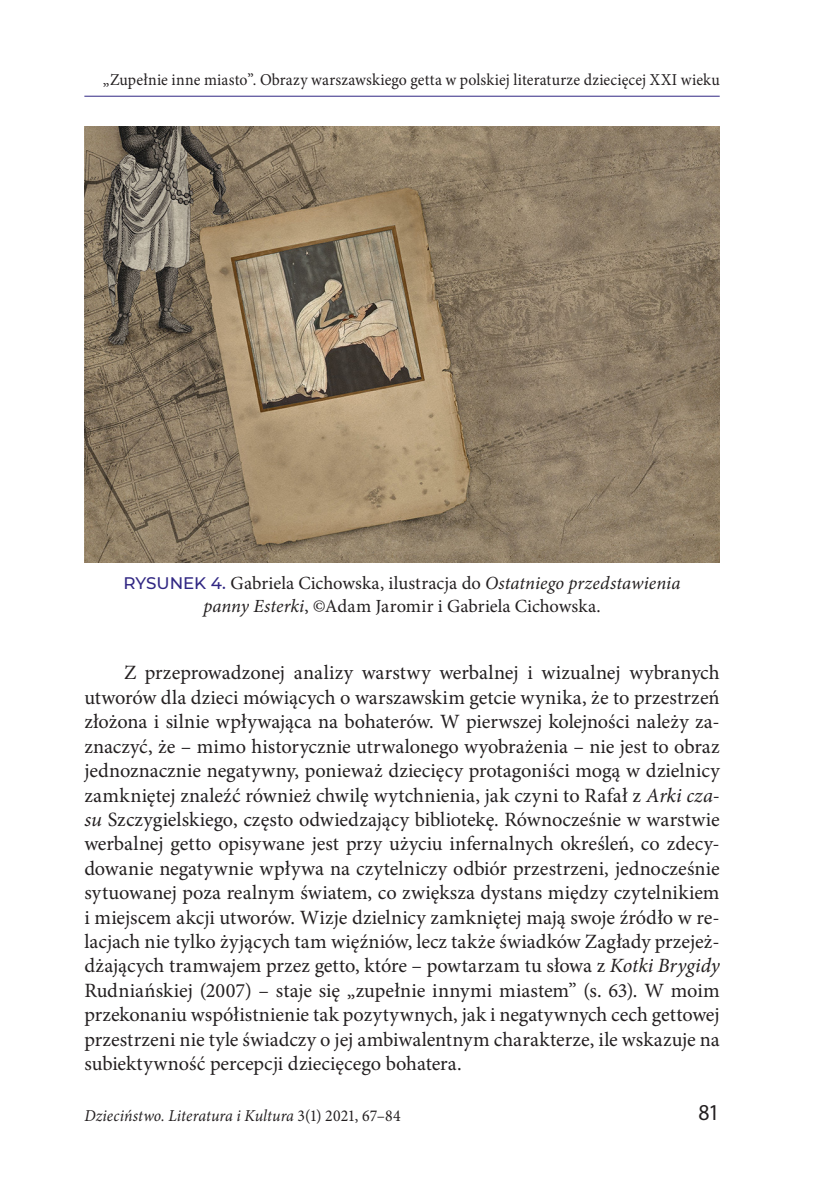
<style>
.page{position:relative;width:819px;height:1181px;background:#fff}
.page>*{position:absolute;margin:0;border:0;box-sizing:border-box;transform-origin:0 0}
.t1{font:22.75px "Myriad Pro";color:#231f20;scale:.95 1}
.tekst{font:20.3px/24.5px "Minion Pro";color:#231f20;text-align:justify}
.podpis{font:18.55px/22.8px "Minion Pro";letter-spacing:.005em;color:#231f20;text-align:center}
.t2{font:16.62px "Minion Pro";letter-spacing:.01em;color:#231f20;scale:.95 1}
.t3{font:italic 16.62px "Minion Pro";letter-spacing:.005em;color:#231f20;scale:.95 1}
.s1{font-family:"Montserrat";font-weight:500;font-size:16.62px;color:#312783}
.s2{font-style:italic}
.s3{font-style:normal}
</style>
<div class="page">
<hr style="left:84px;top:96px;width:635px;height:1px;background:#312783">
<img style="left:84px;top:127px;width:635px;height:435px">
<p class="t2" style="left:103px;top:69px;width:650px">„Zupełnie inne miasto”. Obrazy warszawskiego getta w polskiej literaturze dziecięcej XXI wieku</p>
<p class="podpis" style="left:124px;top:572px;width:558px"><span class="s1">RYSUNEK 4.</span> Gabriela Cichowska, ilustracja do <span class="s2">Ostatniego przedstawienia panny Esterki</span>, ©Adam Jaromir i Gabriela Cichowska.</p>
<p class="tekst" style="left:84px;top:661px;width:637px;text-indent:40px">Z przeprowadzonej analizy warstwy werbalnej i wizualnej wybranych utworów dla dzieci mówiących o warszawskim getcie wynika, że to przestrzeń złożona i silnie wpływająca na bohaterów. W pierwszej kolejności należy za&shy;znaczyć, że – mimo historycznie utrwalonego wyobrażenia – nie jest to obraz jednoznacznie negatywny, ponieważ dziecięcy protagoniści mogą w dzielnicy zamkniętej znaleźć również chwilę wytchnienia, jak czyni to Rafał z <span class="s2">Arki cza‑ su</span> Szczygielskiego, często odwiedzający bibliotekę. Równocześnie w warstwie werbalnej getto opisywane jest przy użyciu infernalnych określeń, co zdecy&shy;dowanie negatywnie wpływa na czytelniczy odbiór przestrzeni, jednocześnie sytuowanej poza realnym światem, co zwiększa dystans między czytelnikiem i miejscem akcji utworów. Wizje dzielnicy zamkniętej mają swoje źródło w re&shy;lacjach nie tylko żyjących tam więźniów, lecz także świadków Zagłady przejeż&shy;dżających tramwajem przez getto, które – powtarzam tu słowa z <span class="s2">Kotki Brygidy </span>Rudniańskiej (2007) – staje się „zupełnie innymi miastem” (s. 63). W moim przekonaniu współistnienie tak pozytywnych, jak i negatywnych cech gettowej przestrzeni nie tyle świadczy o jej ambiwalentnym charakterze, ile wskazuje na subiektywność percepcji dziecięcego bohatera.</p>
<p class="t3" style="left:84px;top:1104px;width:334px">Dzieciństwo. Literatura i Kultura <span class="s3">3(1) 2021, 67–84</span></p>
<p class="t1" style="left:698px;top:1098px;width:24px">81</p>
</div>
